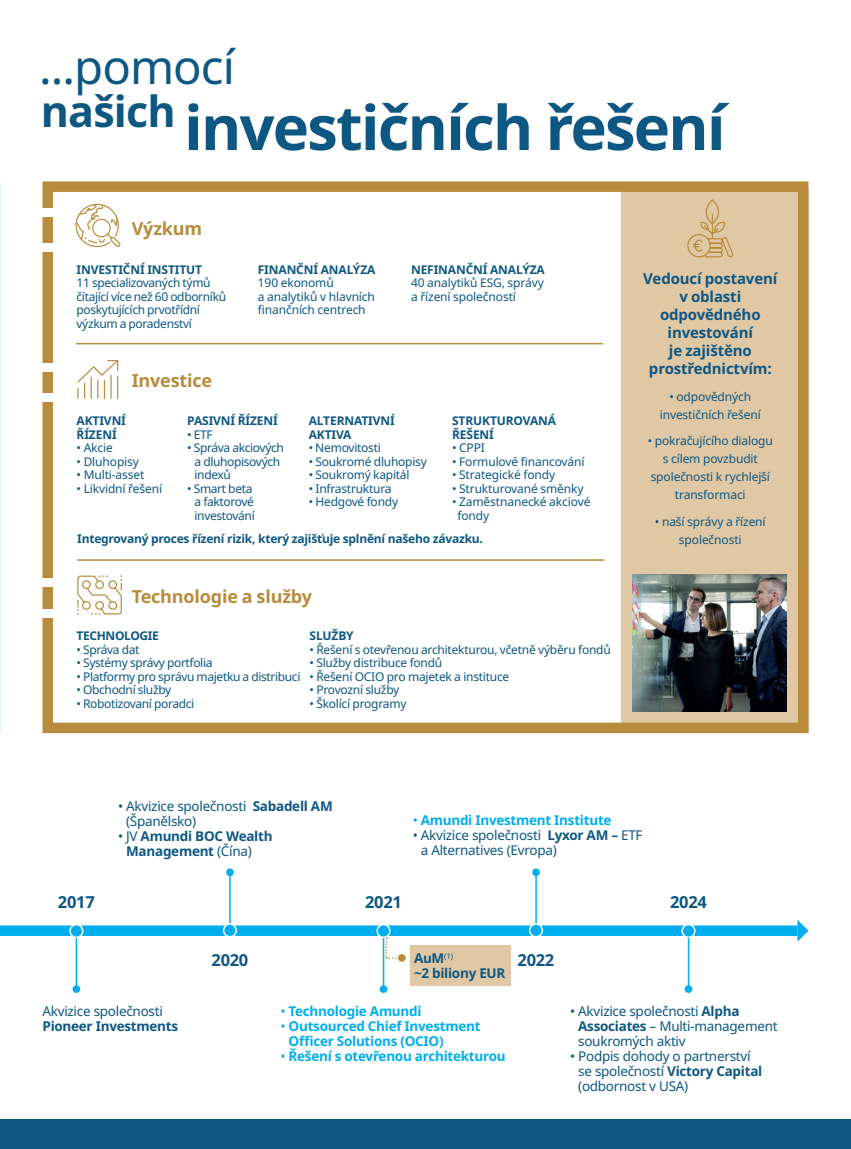
<style>
.page{position:relative;width:851px;height:1149px;background:#fff}
.page>*{position:absolute;margin:0;border:0;box-sizing:border-box;transform-origin:0 0}
.t1{font:700 61.5px "Noto Sans";letter-spacing:-.03em;color:#0e5783}
.t2{font:47.25px "Noto Sans";letter-spacing:-.02em;color:#0e5783}
.t3{font:700 43.05px "Noto Sans";letter-spacing:-.02em;color:#0e5783}
.t4{font:700 18px "Noto Sans";letter-spacing:-.01em;color:#b88b3d}
.t5{font:700 16.5px "Noto Sans";letter-spacing:-.02em;color:#0e5783}
.t6{font:700 15px/18px "Noto Sans";letter-spacing:-.01em;color:#0e5783;text-align:center}
.t7{font:13.5px/15px "Noto Sans";letter-spacing:-.02em;color:#0e5783}
.t8{font:700 13.5px/15px "Noto Sans";letter-spacing:-.02em;color:#00aeef}
.t9{font:700 13.5px/15px "Noto Sans";letter-spacing:-.02em;color:#0e5783}
.t10{font:12px/13.5px "Noto Sans";letter-spacing:-.02em;color:#0e5783}
.t11{font:700 12px "Noto Sans";letter-spacing:-.01em;color:#0e5783}
.t12{font:700 12px "Noto Sans";letter-spacing:-.03em;color:#0e5783}
.s1{font-weight:700}
.s2{font-weight:400}
</style>
<div class="page">
<div style="left:621px;top:188px;width:187px;height:545px;background:#e1c8a5"></div>
<svg style="left:75px;top:203px;width:46px;height:45px"></svg>
<svg style="left:687px;top:199px;width:47px;height:59px"></svg>
<svg style="left:77px;top:360px;width:42px;height:39px"></svg>
<svg style="left:77px;top:575px;width:45px;height:40px"></svg>
<div style="left:42px;top:181px;width:766px;height:552px;border:10px solid #b88b3d"></div>
<div style="left:41px;top:208px;width:13px;height:8px;background:#fff"></div>
<div style="left:41px;top:363px;width:13px;height:8px;background:#fff"></div>
<div style="left:41px;top:393px;width:13px;height:9px;background:#fff"></div>
<div style="left:41px;top:577px;width:13px;height:9px;background:#fff"></div>
<div style="left:41px;top:609px;width:13px;height:8px;background:#fff"></div>
<div style="left:41px;top:243px;width:13px;height:8px;background:#fff"></div>
<hr style="left:76px;top:343px;width:527px;height:1px;background:#b88b3d">
<hr style="left:77px;top:559px;width:527px;height:1px;background:#b88b3d">
<img style="left:632px;top:574px;width:154px;height:137px">
<div style="left:0;top:925px;width:797px;height:10px;background:#00aeef"></div>
<svg style="left:73px;top:984px;width:7px;height:8px"></svg>
<hr style="left:76px;top:930px;width:1px;height:60px;background:#00aeef">
<div style="left:70px;top:924px;width:13px;height:13px;background:#00aeef;border-radius:50%"></div>
<div style="left:69px;top:923px;width:14px;height:14px;border:2px solid #fff;border-radius:50%"></div>
<div style="left:226px;top:868px;width:8px;height:7px;background:#00aeef;border-radius:50%"></div>
<hr style="left:229px;top:870px;width:2px;height:60px;background:#00aeef">
<div style="left:223px;top:923px;width:13px;height:13px;background:#00aeef;border-radius:50%"></div>
<div style="left:223px;top:923px;width:14px;height:14px;border:2px solid #fff;border-radius:50%"></div>
<svg style="left:379px;top:984px;width:8px;height:8px"></svg>
<hr style="left:383px;top:930px;width:1px;height:60px;background:#00aeef">
<div style="left:377px;top:924px;width:13px;height:13px;background:#00aeef;border-radius:50%"></div>
<div style="left:376px;top:923px;width:14px;height:14px;border:2px solid #fff;border-radius:50%"></div>
<div style="left:532px;top:868px;width:7px;height:7px;background:#00aeef;border-radius:50%"></div>
<hr style="left:535px;top:870px;width:1px;height:60px;background:#00aeef">
<div style="left:529px;top:923px;width:13px;height:13px;background:#00aeef;border-radius:50%"></div>
<div style="left:529px;top:923px;width:14px;height:14px;border:2px solid #fff;border-radius:50%"></div>
<svg style="left:684px;top:984px;width:8px;height:8px"></svg>
<hr style="left:687px;top:930px;width:2px;height:60px;background:#00aeef">
<div style="left:681px;top:923px;width:14px;height:14px;border:2px solid #fff;border-radius:50%"></div>
<svg style="left:385px;top:937px;width:12px;height:21px"></svg>
<svg style="left:398px;top:953px;width:7px;height:8px"></svg>
<div style="left:409px;top:944px;width:101px;height:41px;background:#e1c8a5"></div>
<svg style="left:797px;top:920px;width:11px;height:21px"></svg>
<div style="left:0;top:1118px;width:850px;height:30px;background:#0e5783"></div>
<p class="t2" style="left:39px;top:34px;width:197px">...pomocí</p>
<p class="t1" style="left:184px;top:84px;width:543px">investičních řešení</p>
<p class="t3" style="left:41px;top:81px;width:136px">našich</p>
<p class="t4" style="left:132px;top:216px;width:72px">Výzkum</p>
<p class="t11" style="left:77px;top:261px;width:127px">INVESTIČNÍ INSTITUT</p>
<p class="t10" style="left:77px;top:276px;width:151px">11 specializovaných týmů čítající více než 60 odborníků poskytujících prvotřídní výzkum a poradenství</p>
<p class="t4" style="left:132px;top:367px;width:82px">Investice</p>
<p class="t10" style="left:258px;top:263px;width:119px"><span class="s1">FINANČNÍ ANALÝZA<br></span>190 ekonomů<br>a analytiků v hlavních finančních centrech</p>
<p class="t11" style="left:411px;top:261px;width:135px">NEFINANČNÍ ANALÝZA</p>
<p class="t10" style="left:411px;top:276px;width:134px">40 analytiků ESG, správy a řízení společností</p>
<p class="t11" style="left:77px;top:412px;width:51px">AKTIVNÍ</p>
<p class="t11" style="left:77px;top:425px;width:42px">ŘÍZENÍ</p>
<p class="t10" style="left:77px;top:441px;width:38px">• Akcie</p>
<p class="t10" style="left:77px;top:454px;width:64px">• Dluhopisy</p>
<p class="t10" style="left:77px;top:468px;width:69px">• Multi-asset</p>
<p class="t10" style="left:77px;top:481px;width:87px">• Likvidní řešení</p>
<p class="t11" style="left:187px;top:412px;width:92px">PASIVNÍ ŘÍZENÍ</p>
<p class="t10" style="left:187px;top:427px;width:27px">• ETF</p>
<p class="t10" style="left:194px;top:441px;width:91px;text-indent:-7px">• Správa akciových a dluhopisových indexů</p>
<p class="t10" style="left:194px;top:481px;width:62px;text-indent:-7px">• Smart beta a faktorové investování</p>
<p class="t11" style="left:308px;top:412px;width:88px">ALTERNATIVNÍ</p>
<p class="t11" style="left:308px;top:425px;width:44px">AKTIVA</p>
<p class="t10" style="left:308px;top:441px;width:74px">• Nemovitosti</p>
<p class="t10" style="left:308px;top:454px;width:120px">• Soukromé dluhopisy</p>
<p class="t10" style="left:308px;top:468px;width:102px">• Soukromý kapitál</p>
<p class="t10" style="left:308px;top:481px;width:84px">• Infrastruktura</p>
<p class="t10" style="left:308px;top:495px;width:91px">• Hedgové fondy</p>
<p class="t11" style="left:452px;top:412px;width:106px">STRUKTUROVANÁ</p>
<p class="t11" style="left:452px;top:425px;width:43px">ŘEŠENÍ</p>
<p class="t10" style="left:452px;top:441px;width:34px">• CPPI</p>
<p class="t10" style="left:452px;top:454px;width:134px">• Formulové financování</p>
<p class="t10" style="left:452px;top:468px;width:105px">• Strategické fondy</p>
<p class="t10" style="left:452px;top:481px;width:133px">• Strukturované směnky</p>
<p class="t10" style="left:457px;top:495px;width:134px;text-indent:-5px">• Zaměstnanecké akciové fondy</p>
<p class="t6" style="left:643px;top:270px;width:135px">Vedoucí postavení v oblasti odpovědného investování<br>je zajištěno prostřednictvím:</p>
<p class="t10" style="left:659px;top:387px;width:103px;line-height:18px;text-align:center">• odpovědných investičních řešení</p>
<p class="t10" style="left:647px;top:432px;width:127px;line-height:18px;text-align:center">• pokračujícího dialogu s cílem povzbudit společnosti k rychlejší transformaci</p>
<p class="t10" style="left:655px;top:514px;width:112px">• naší správy a řízení</p>
<p class="t11" style="left:77px;top:530px;width:407px">Integrovaný proces řízení rizik, který zajišťuje splnění našeho závazku.</p>
<p class="t10" style="left:679px;top:532px;width:64px">společnosti</p>
<p class="t4" style="left:132px;top:583px;width:182px">Technologie a služby</p>
<p class="t12" style="left:77px;top:627px;width:84px">TECHNOLOGIE</p>
<p class="t10" style="left:77px;top:643px;width:64px">• Správa dat</p>
<p class="t10" style="left:77px;top:656px;width:137px">• Systémy správy portfolia</p>
<p class="t10" style="left:77px;top:670px;width:225px">• Platformy pro správu majetku a distribuci</p>
<p class="t10" style="left:77px;top:683px;width:96px">• Obchodní služby</p>
<p class="t10" style="left:77px;top:697px;width:119px">• Robotizovaní poradci</p>
<p class="t11" style="left:309px;top:627px;width:46px">SLUŽBY</p>
<p class="t10" style="left:309px;top:643px;width:303px">• Řešení s otevřenou architekturou, včetně výběru fondů</p>
<p class="t10" style="left:309px;top:656px;width:134px">• Služby distribuce fondů</p>
<p class="t10" style="left:309px;top:670px;width:201px">• Řešení OCIO pro majetek a instituce</p>
<p class="t10" style="left:309px;top:683px;width:91px">• Provozní služby</p>
<p class="t10" style="left:309px;top:697px;width:98px">• Školící programy</p>
<p class="t5" style="left:58px;top:889px;width:38px">2017</p>
<p class="t7" style="left:126px;top:798px;width:208px;text-indent:-8px">• Akvizice společnosti <span class="s1">Sabadell AM </span>(Španělsko)</p>
<p class="t9" style="left:126px;top:828px;width:148px;text-indent:-8px"><span class="s2">• JV</span> Amundi BOC Wealth<br>Management <span class="s2">(Čína)</span></p>
<p class="t5" style="left:211px;top:948px;width:38px">2020</p>
<p class="t8" style="left:412px;top:812px;width:200px"><span class="s2">•</span> Amundi Investment Institute</p>
<p class="t7" style="left:420px;top:827px;width:223px;text-indent:-8px">• Akvizice společnosti <span class="s1">Lyxor AM –</span> ETF a Alternatives (Evropa)</p>
<p class="t5" style="left:365px;top:889px;width:38px">2021</p>
<p class="t9" style="left:414px;top:951px;width:93px">AuM<sup>(1)<br></sup>~2 biliony EUR</p>
<p class="t5" style="left:517px;top:948px;width:38px">2022</p>
<p class="t5" style="left:670px;top:889px;width:38px">2024</p>
<p class="t7" style="left:42px;top:1003px;width:137px">Akvizice společnosti<br><span class="s1">Pioneer Investments</span></p>
<p class="t8" style="left:280px;top:1003px;width:142px"><span class="s2">•</span> Technologie Amundi</p>
<p class="t8" style="left:288px;top:1018px;width:193px;text-indent:-8px"><span class="s2">•</span> Outsourced Chief Investment<br>Officer Solutions (OCIO)</p>
<p class="t8" style="left:280px;top:1048px;width:226px"><span class="s2">•</span> Řešení s otevřenou architekturou</p>
<p class="t7" style="left:578px;top:1003px;width:201px;text-indent:-8px">• Akvizice společnosti <span class="s1">Alpha<br>Associates</span> – Multi-management soukromých aktiv</p>
<p class="t7" style="left:578px;top:1048px;width:186px;text-indent:-8px">• Podpis dohody o partnerství se společností <span class="s1">Victory Capital </span>(odbornost v USA)</p>
</div>
